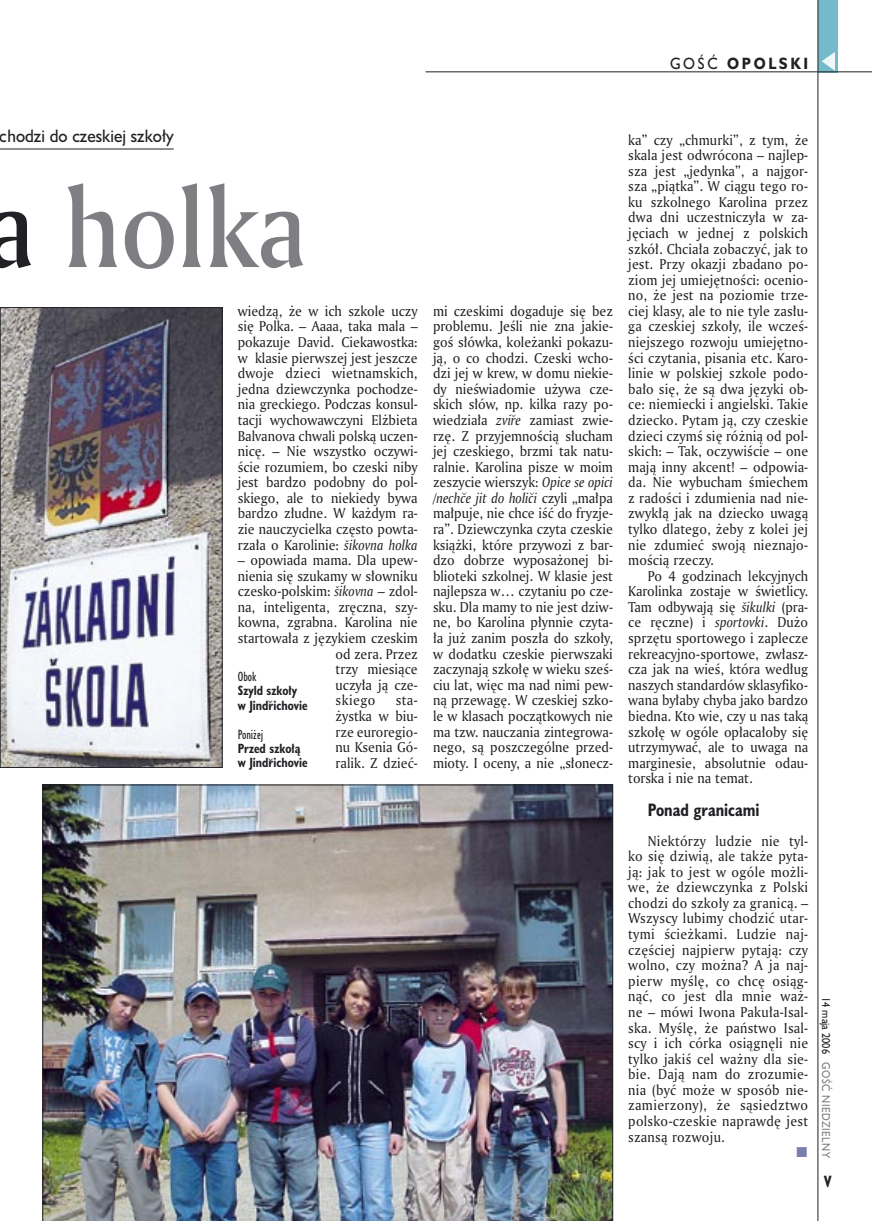
<style>
.page{position:relative;width:872px;height:1221px;background:#fff}
.page>*{position:absolute;margin:0;border:0;box-sizing:border-box;transform-origin:0 0}
.t1{font:108px "Amerigo Md PL";color:#7f7f83;scale:.9 1}
.t2{font:16.5px "Humanst 521 PL";color:#212125;scale:.94 1}
._04_srodtytul_HuCB_11_pt{font:700 16.5px "Humanst 521 Cn PL";color:#212125;scale:.94 1}
._15b_temat_prawo{font:700 15px "Humanst 521 PL";letter-spacing:.2em;color:#212125;scale:.9 1}
._17_pagina_prawa{font:700 15px "Humanst 521 Cn PL";color:#212125;scale:.94 1}
._01_body_tekst{font:13.8px/15.6px "Amerigo PL";color:#212125;text-align:justify;scale:.94 1}
._09_podpis_zdjecia_HuCnB{font:700 12.3px/14.4px "Humanst 521 Cn PL";color:#212125;scale:.94 1}
._09_podpis_zdjecia_HuCnB-2{font:12.3px "Humanst 521 Cn PL";color:#212125;scale:.94 1}
._19a_data_prawa_GOSC{font:10.5px "Humanst 521 PL";letter-spacing:.05em;color:#7f7f83;scale:.9 1}
._19_data_prawa{font:10.5px "Humanst 521 PL";color:#212125;scale:.9 1}
.s1{font-weight:400}
.s2{color:#212125}
.s3{font-style:italic}
</style>
<div class="page">
<div style="left:818px;top:0;width:19px;height:72px;background:#75baca"></div>
<hr style="left:817px;top:0;width:1px;height:1220px;background:#212125">
<svg style="left:821px;top:52px;width:14px;height:19px"></svg>
<hr style="left:425px;top:72px;width:447px;height:1px;background:#212125">
<img style="left:43px;top:784px;width:570px;height:436px">
<img style="left:2px;top:309px;width:218px;height:456px">
<div style="left:0;top:307px;width:222px;height:460px;border:1px solid #212125"></div>
<hr style="left:0;top:149px;width:174px;height:1px;background:#212125">
<p class="_15b_temat_prawo" style="left:670px;top:53px;width:155px"><span class="s1">GOŚĆ</span> OPOLSKI</p>
<p class="t2" style="left:0;top:124px;width:186px">chodzi do czeskiej szkoły</p>
<h1 class="t1" style="left:-15px;top:156px;width:359px"><span class="s2">a</span> holka</h1>
<p class="_01_body_tekst" style="left:238px;top:303px;width:193px">wiedzą, że w ich szkole uczy się Polka. – Aaaa, taka mala – pokazuje David. Ciekawostka: w klasie pierwszej jest jeszcze dwoje dzieci wietnamskich, jedna dziewczynka pochodze&shy;nia greckiego. Podczas konsul&shy;tacji wychowawczyni Elżbieta Balvanova chwali polską uczen&shy;nicę. – Nie wszystko oczywi&shy;ście rozumiem, bo czeski niby jest bardzo podobny do pol&shy;skiego, ale to niekiedy bywa bardzo złudne. W każdym ra&shy;zie nauczycielka często powta&shy;rzała o Karolinie: <span class="s3">šikovna holka</span></p>
<p class="_01_body_tekst" style="left:238px;top:552px;width:193px">– opowiada mama. Dla upew-</p>
<p class="_01_body_tekst" style="left:238px;top:567px;width:193px">nienia się szukamy w słowniku</p>
<p class="_01_body_tekst" style="left:238px;top:583px;width:193px">czesko-polskim: <span class="s3">šikovna</span> – zdol-</p>
<p class="_01_body_tekst" style="left:238px;top:598px;width:193px">na, inteligenta, zręczna, szy-</p>
<p class="_01_body_tekst" style="left:238px;top:614px;width:193px">kowna, zgrabna. Karolina nie</p>
<p class="_01_body_tekst" style="left:238px;top:630px;width:193px">startowała z językiem czeskim</p>
<p class="_01_body_tekst" style="left:335px;top:645px;width:89px">od zera. Przez</p>
<p class="_01_body_tekst" style="left:335px;top:661px;width:89px">trzy miesiące</p>
<p class="_01_body_tekst" style="left:335px;top:676px;width:89px">uczyła ją cze-</p>
<p class="_01_body_tekst" style="left:335px;top:692px;width:44px">skiego</p>
<p class="_09_podpis_zdjecia_HuCnB-2" style="left:238px;top:668px;width:21px">Obok</p>
<p class="_09_podpis_zdjecia_HuCnB" style="left:238px;top:683px;width:76px">Szyld szkoły w Jindrichovie</p>
<p class="_09_podpis_zdjecia_HuCnB-2" style="left:238px;top:726px;width:29px">Poniżej</p>
<p class="_09_podpis_zdjecia_HuCnB" style="left:238px;top:740px;width:76px">Przed szkołą w Jindrichovie</p>
<p class="_01_body_tekst" style="left:335px;top:692px;width:89px;text-indent:60px">sta&shy;żystka w biu&shy;rze euroregio&shy;nu Ksenia Gó&shy;ralik. Z dzieć-</p>
<p class="_01_body_tekst" style="left:433px;top:303px;width:193px">mi czeskimi dogaduje się bez problemu. Jeśli nie zna jakie&shy;goś słówka, koleżanki pokazu&shy;ją, o co chodzi. Czeski wcho&shy;dzi jej w krew, w domu niekie&shy;dy nieświadomie używa cze&shy;skich słów, np. kilka razy po&shy;wiedziała <span class="s3">zvire</span> zamiast zwie&shy;rzę. Z przyjemnością słucham jej czeskiego, brzmi tak natu&shy;ralnie. Karolina pisze w moim zeszycie wierszyk: <span class="s3">Opice se opici /nechce jit do holici</span> czyli „małpa małpuje, nie chce iść do fryzje&shy;ra”. Dziewczynka czyta czeskie książki, które przywozi z bar&shy;dzo dobrze wyposażonej bi&shy;blioteki szkolnej. W klasie jest najlepsza w… czytaniu po cze&shy;sku. Dla mamy to nie jest dziw&shy;ne, bo Karolina płynnie czyta&shy;ła już zanim poszła do szkoły, w dodatku czeskie pierwszaki zaczynają szkołę w wieku sześ&shy;ciu lat, więc ma nad nimi pew&shy;ną przewagę. W czeskiej szko&shy;le w klasach początkowych nie ma tzw. nauczania zintegrowa&shy;nego, są poszczególne przed&shy;mioty. I oceny, a nie „słonecz-</p>
<p class="_01_body_tekst" style="left:628px;top:131px;width:193px">ka” czy „chmurki”, z tym, że skala jest odwrócona – najlep&shy;sza jest „jedynka”, a najgor&shy;sza „piątka”. W ciągu tego ro&shy;ku szkolnego Karolina przez dwa dni uczestniczyła w za&shy;jęciach w jednej z polskich szkół. Chciała zobaczyć, jak to jest. Przy okazji zbadano po&shy;ziom jej umiejętności: ocenio&shy;no, że jest na poziomie trze&shy;ciej klasy, ale to nie tyle zasłu&shy;ga czeskiej szkoły, ile wcześ&shy;niejszego rozwoju umiejętno&shy;ści czytania, pisania etc. Karo&shy;linie w polskiej szkole podo&shy;bało się, że są dwa języki ob&shy;ce: niemiecki i angielski. Takie dziecko. Pytam ją, czy czeskie dzieci czymś się różnią od pol&shy;skich: – Tak, oczywiście – one mają inny akcent! – odpowia&shy;da. Nie wybucham śmiechem z radości i zdumienia nad nie&shy;zwykłą jak na dziecko uwagą tylko dlatego, żeby z kolei jej nie zdumieć swoją nieznajo&shy;mością rzeczy.</p>
<p class="_01_body_tekst" style="left:628px;top:567px;width:193px;text-indent:20px">Po 4 godzinach lekcyjnych Karolinka zostaje w świetlicy.<br>Tam odbywają się <span class="s3">šikulki</span> (pra&shy;ce ręczne) i <span class="s3">sportovki</span>. Dużo sprzętu sportowego i zaplecze rekreacyjno-sportowe, zwłasz&shy;cza jak na wieś, która według naszych standardów sklasyfiko&shy;wana byłaby chyba jako bardzo biedna. Kto wie, czy u nas taką szkołę w ogóle opłacałoby się utrzymywać, ale to uwaga na marginesie, absolutnie odau&shy;torska i nie na temat.</p>
<p class="_04_srodtytul_HuCB_11_pt" style="left:648px;top:798px;width:120px">Ponad granicami</p>
<p class="_01_body_tekst" style="left:628px;top:832px;width:193px;text-indent:20px">Niektórzy ludzie nie tyl&shy;ko się dziwią, ale także pyta&shy;ją: jak to jest w ogóle możli&shy;we, że dziewczynka z Polski chodzi do szkoły za granicą. – Wszyscy lubimy chodzić utar&shy;tymi ścieżkami. Ludzie naj&shy;częściej najpierw pytają: czy wolno, czy można? A ja naj&shy;pierw myślę, co chcę osiąg&shy;nąć, co jest dla mnie waż&shy;ne – mówi Iwona Pakuła-Isal&shy;ska. Myślę, że państwo Isal&shy;scy i ich córka osiągnęli nie tylko jakiś cel ważny dla sie&shy;bie. Dają nam do zrozumie&shy;nia (być może w sposób nie&shy;zamierzony), że sąsiedztwo polsko-czeskie naprawdę jest szansą rozwoju.</p>
<p class="_19_data_prawa" style="left:833px;top:996px;width:64px;rotate:90deg">14 maja 2006</p>
<p class="_19a_data_prawa_GOSC" style="left:833px;top:1062px;width:108px;rotate:90deg">GOŚĆ NIEDZIELNY</p>
<p class="_17_pagina_prawa" style="left:824px;top:1171px;width:9px">V</p>
</div>
